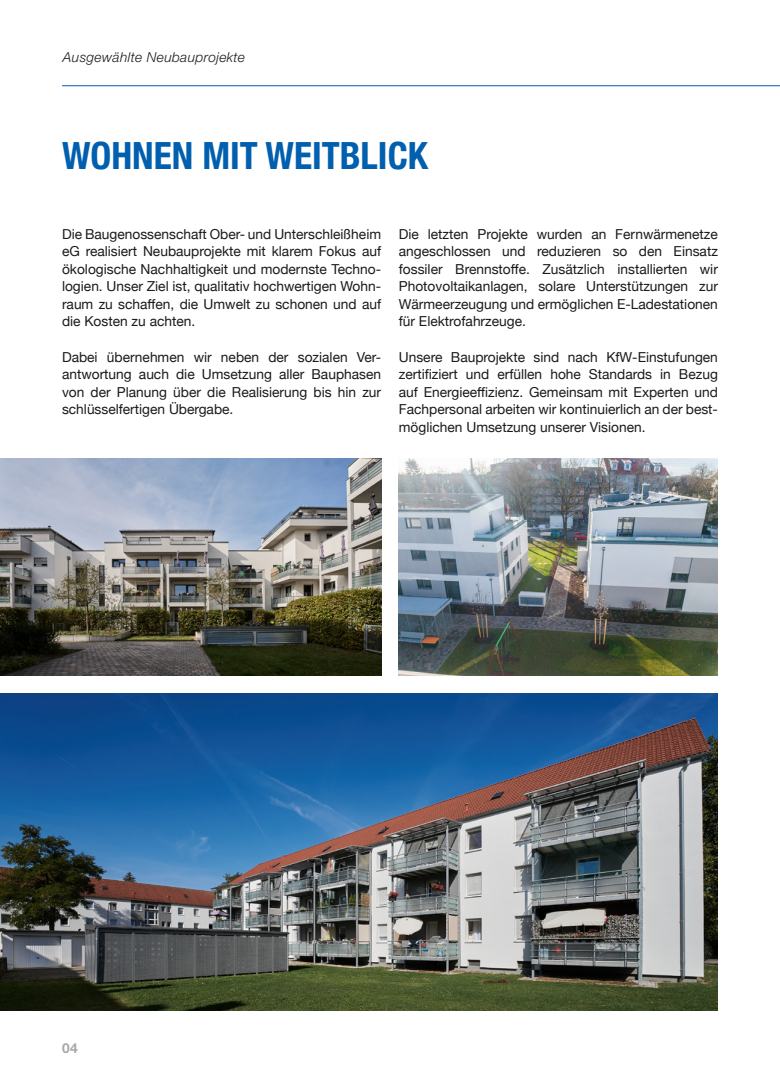
<style>
.page{position:relative;width:780px;height:1081px;background:#fff}
.page>*{position:absolute;margin:0;border:0;box-sizing:border-box;transform-origin:0 0}
.COPY{font:700 condensed 37.5px "Helvetica Neue";color:#005fae}
.COPY-2{font:13.75px/17.5px "Helvetica Neue";color:#191a19;text-align:justify}
.t1{font:italic 300 13.75px "Helvetica Neue LT Std";letter-spacing:.025em;color:#191a19}
.t2{font:700 13.75px "Helvetica Neue LT Std";color:#a8a8a8}
</style>
<div class="page">
<img style="left:0;top:693px;width:718px;height:317px">
<img style="left:399px;top:458px;width:319px;height:218px">
<img style="left:0;top:458px;width:381px;height:218px">
<hr style="left:62px;top:86px;width:718px;height:1px;background:#005fae">
<p class="t1" style="left:63px;top:49px;width:184px">Ausgewählte Neubauprojekte</p>
<p class="COPY" style="left:62px;top:124px;width:367px">WOHNEN MIT WEITBLICK</p>
<p class="COPY-2" style="left:62px;top:226px;width:320px">Die Baugenossenschaft Ober- und Unterschleißheim eG realisiert Neubauprojekte mit klarem Fokus auf ökologische Nachhaltigkeit und modernste Techno&shy;logien. Unser Ziel ist, qualitativ hochwertigen Wohn&shy;raum zu schaffen, die Umwelt zu schonen und auf die Kosten zu achten.</p>
<p class="COPY-2" style="left:62px;top:349px;width:320px">Dabei übernehmen wir neben der sozialen Ver&shy;antwortung auch die Umsetzung aller Bauphasen von der Planung über die Realisierung bis hin zur schlüsselfertigen Übergabe.</p>
<p class="COPY-2" style="left:399px;top:226px;width:320px">Die letzten Projekte wurden an Fernwärmenetze angeschlossen und reduzieren so den Einsatz fossiler Brennstoffe. Zusätzlich installierten wir Photovoltaikanlagen, solare Unterstützungen zur Wärmeerzeugung und ermöglichen E-Ladestationen für Elektrofahrzeuge.</p>
<p class="COPY-2" style="left:399px;top:349px;width:320px">Unsere Bauprojekte sind nach KfW-Einstufungen zertifiziert und erfüllen hohe Standards in Bezug auf Energieeffizienz. Gemeinsam mit Experten und Fachpersonal arbeiten wir kontinuierlich an der best&shy;möglichen Umsetzung unserer Visionen.</p>
<p class="t2" style="left:62px;top:1039px;width:17px">04</p>
</div>
